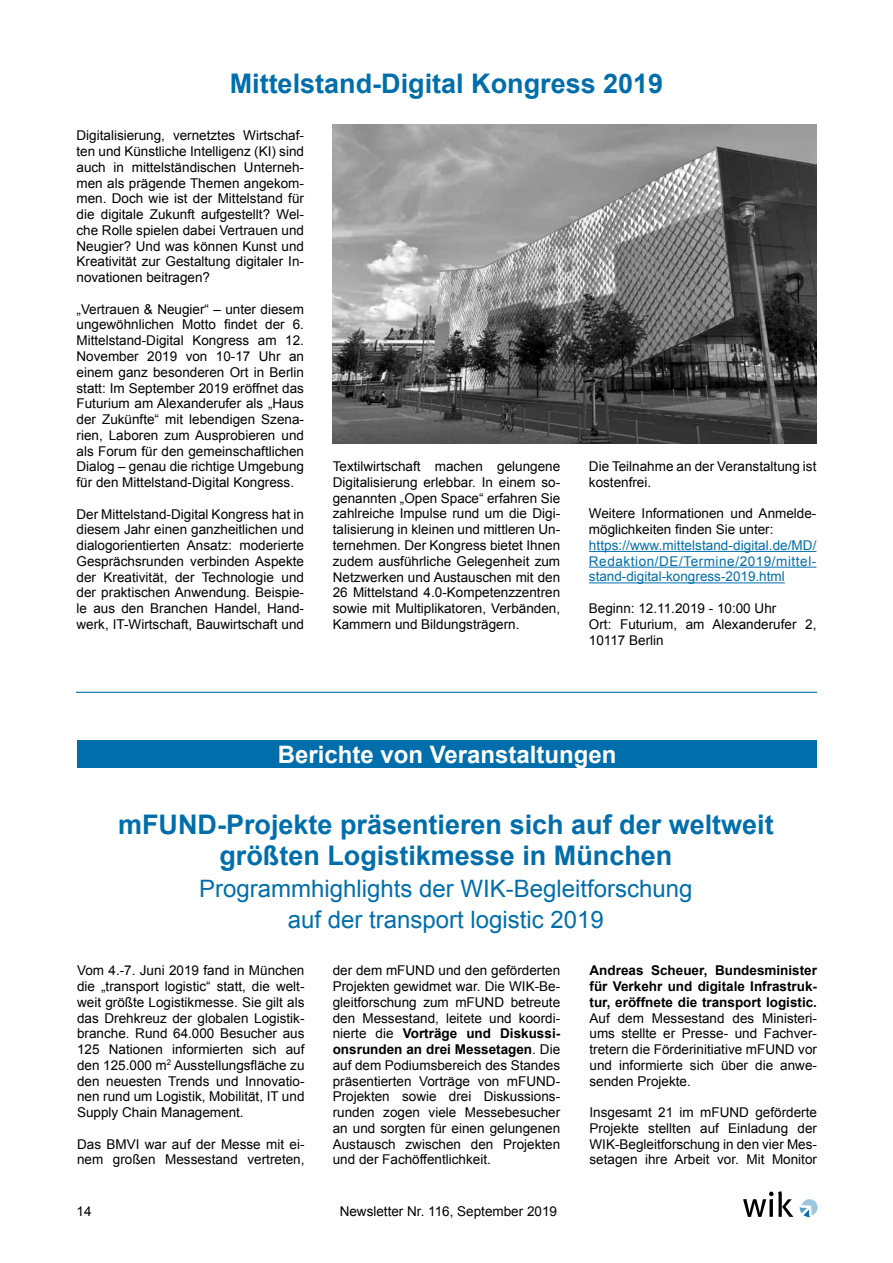
<style>
.page{position:relative;width:893px;height:1263px;background:#fff}
.page>*{position:absolute;margin:0;border:0;box-sizing:border-box;transform-origin:0 0}
.t1{font:700 27px/31.5px "Arial";color:#006eab;text-align:center}
.t2{font:24px/31.5px "Arial";color:#006eab;text-align:center}
.t3{font:700 24px "Arial";color:#fff}
.t4{font:13.5px/15.8px "Arial";color:#000;text-align:justify}
.t5{font:13.5px/15.8px "Arial";color:#006eab;text-align:justify}
.t6{font:700 13.5px/15.8px "Arial";color:#000;text-align:justify}
.s1{font-weight:700}
</style>
<div class="page">
<svg style="left:743px;top:1191px;width:50px;height:26px"></svg>
<svg style="left:800px;top:1199px;width:18px;height:18px"></svg>
<img style="left:333px;top:125px;width:483px;height:319px">
<hr style="left:589px;top:551px;width:227px;height:1px;background:#006eab">
<hr style="left:589px;top:567px;width:227px;height:1px;background:#006eab">
<hr style="left:589px;top:582px;width:196px;height:1px;background:#006eab">
<div style="left:77px;top:740px;width:740px;height:28px;background:#006eab"></div>
<hr style="left:76px;top:692px;width:741px;height:1px;background:#006eab">
<h1 class="t1" style="left:230px;top:69px;width:435px">Mittelstand-Digital Kongress 2019</h1>
<p class="t4" style="left:77px;top:128px;width:229px">Digitalisierung, vernetztes Wirtschaf&shy;ten und Künstliche Intelligenz (KI) sind auch in mittelständischen Unterneh&shy;men als prägende Themen angekom&shy;men. Doch wie ist der Mittelstand für die digitale Zukunft aufgestellt? Wel&shy;che Rolle spielen dabei Vertrauen und Neugier? Und was können Kunst und Kreativität zur Gestaltung digitaler In&shy;novationen beitragen?</p>
<p class="t4" style="left:77px;top:301px;width:229px">„Vertrauen &amp; Neugier“ – unter diesem ungewöhnlichen Motto findet der 6.<br>Mittelstand-Digital Kongress am 12.<br>November 2019 von 10-17 Uhr an einem ganz besonderen Ort in Berlin statt: Im September 2019 eröffnet das Futurium am Alexanderufer als „Haus der Zukünfte“ mit lebendigen Szena&shy;rien, Laboren zum Ausprobieren und als Forum für den gemeinschaftlichen Dialog – genau die richtige Umgebung für den Mittelstand-Digital Kongress.</p>
<p class="t4" style="left:77px;top:506px;width:229px">Der Mittelstand-Digital Kongress hat in diesem Jahr einen ganzheitlichen und dialogorientierten Ansatz: moderierte Gesprächsrunden verbinden Aspekte der Kreativität, der Technologie und der praktischen Anwendung. Beispie&shy;le aus den Branchen Handel, Hand&shy;werk, IT-Wirtschaft, Bauwirtschaft und</p>
<p class="t4" style="left:333px;top:459px;width:229px">Textilwirtschaft machen gelungene Digitalisierung erlebbar. In einem so&shy;genannten „Open Space“ erfahren Sie zahlreiche Impulse rund um die Digi&shy;talisierung in kleinen und mittleren Un&shy;ternehmen. Der Kongress bietet Ihnen zudem ausführliche Gelegenheit zum Netzwerken und Austauschen mit den 26 Mittelstand 4.0-Kompetenzzentren sowie mit Multiplikatoren, Verbänden, Kammern und Bildungsträgern.</p>
<p class="t4" style="left:589px;top:459px;width:229px">Die Teilnahme an der Veranstaltung ist kostenfrei.</p>
<p class="t4" style="left:589px;top:506px;width:229px">Weitere Informationen und Anmelde&shy;möglichkeiten finden Sie unter:</p>
<p class="t5" style="left:589px;top:537px;width:229px">https://www.mittelstand-digital.de/MD/ Redaktion/DE/Termine/2019/mittel&shy;stand-digital-kongress-2019.html</p>
<p class="t4" style="left:589px;top:600px;width:229px;text-align:left">Beginn: 12.11.2019 - 10:00 Uhr<br>Ort: Futurium, am Alexanderufer 2,<br>10117 Berlin</p>
<h2 class="t3" style="left:278px;top:738px;width:340px">Berichte von Veranstaltungen</h2>
<h1 class="t1" style="left:118px;top:809px;width:657px">mFUND-Projekte präsentieren sich auf der weltweit größten Logistikmesse in München</h1>
<h2 class="t2" style="left:199px;top:872px;width:495px">Programmhighlights der WIK-Begleitforschung auf der transport logistic 2019</h2>
<p class="t4" style="left:77px;top:963px;width:229px">Vom 4.-7. Juni 2019 fand in München die „transport logistic“ statt, die welt&shy;weit größte Logistikmesse. Sie gilt als das Drehkreuz der globalen Logistik&shy;branche. Rund 64.000 Besucher aus 125 Nationen informierten sich auf den 125.000 m<sup>2</sup> Ausstellungsfläche zu den neuesten Trends und Innovatio&shy;nen rund um Logistik, Mobilität, IT und Supply Chain Management.</p>
<p class="t4" style="left:77px;top:1136px;width:229px">Das BMVI war auf der Messe mit ei&shy;nem großen Messestand vertreten,</p>
<p class="t4" style="left:333px;top:963px;width:229px">der dem mFUND und den geförderten Projekten gewidmet war. Die WIK-Be&shy;gleitforschung zum mFUND betreute den Messestand, leitete und koordi&shy;nierte die <span class="s1">Vorträge und Diskussi&shy;onsrunden an drei Messetagen</span>. Die auf dem Podiumsbereich des Standes präsentierten Vorträge von mFUND-Projekten sowie drei Diskussions&shy;runden zogen viele Messebesucher an und sorgten für einen gelungenen Austausch zwischen den Projekten und der Fachöffentlichkeit.</p>
<p class="t6" style="left:589px;top:963px;width:229px">Andreas Scheuer, Bundesminister für Verkehr und digitale Infrastruk&shy;tur, eröffnete die transport logistic.</p>
<p class="t4" style="left:589px;top:1010px;width:229px">Auf dem Messestand des Ministeri&shy;ums stellte er Presse- und Fachver&shy;tretern die Förderinitiative mFUND vor und informierte sich über die anwe&shy;senden Projekte.</p>
<p class="t4" style="left:589px;top:1105px;width:229px">Insgesamt 21 im mFUND geförderte Projekte stellten auf Einladung der WIK-Begleitforschung in den vier Mes&shy;setagen ihre Arbeit vor. Mit Monitor</p>
<p class="t4" style="left:77px;top:1204px;width:17px">14</p>
<p class="t4" style="left:340px;top:1204px;width:219px">Newsletter Nr. 116, September 2019</p>
</div>
